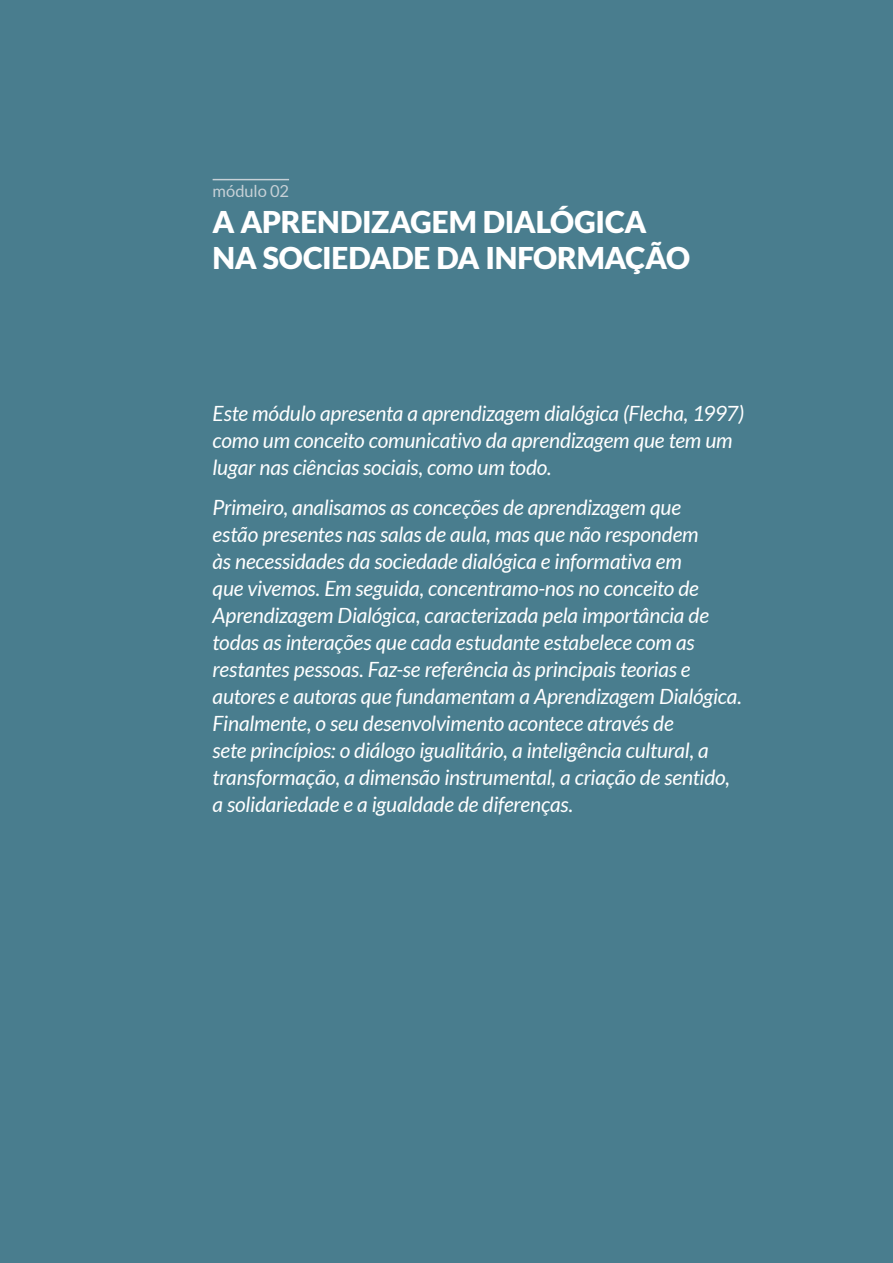
<style>
.page{position:relative;width:893px;height:1263px;background:#497d8e}
.page>*{position:absolute;margin:0;border:0;box-sizing:border-box;transform-origin:0 0}
.t1{font:900 30px/36px "Lato";letter-spacing:-.005em;color:#fff}
.t2{font:italic 21px/27px "Lato";letter-spacing:-.01em;color:#fff}
.t3{font:16.5px "Lato";letter-spacing:-.005em;color:#c7d1d7}
</style>
<div class="page">
<hr style="left:213px;top:179px;width:76px;height:1px;background:#c7d1d7">
<p class="t3" style="left:213px;top:182px;width:78px">módulo 02</p>
<h1 class="t1" style="left:213px;top:204px;width:479px">A APRENDIZAGEM DIALÓGICA<br>NA SOCIEDADE DA INFORMAÇÃO</h1>
<p class="t2" style="left:213px;top:401px;width:533px">Este módulo apresenta a aprendizagem dialógica (Flecha, 1997) como um conceito comunicativo da aprendizagem que tem um lugar nas ciências sociais, como um todo.</p>
<p class="t2" style="left:213px;top:494px;width:531px">Primeiro, analisamos as conceções de aprendizagem que<br>estão presentes nas salas de aula, mas que não respondem<br>às necessidades da sociedade dialógica e informativa em<br>que vivemos. Em seguida, concentramo-nos no conceito de Aprendizagem Dialógica, caracterizada pela importância de todas as interações que cada estudante estabelece com as restantes pessoas. Faz-se referência às principais teorias e autores e autoras que fundamentam a Aprendizagem Dialógica.<br>Finalmente, o seu desenvolvimento acontece através de<br>sete princípios: o diálogo igualitário, a inteligência cultural, a transformação, a dimensão instrumental, a criação de sentido, a solidariedade e a igualdade de diferenças.</p>
</div>
